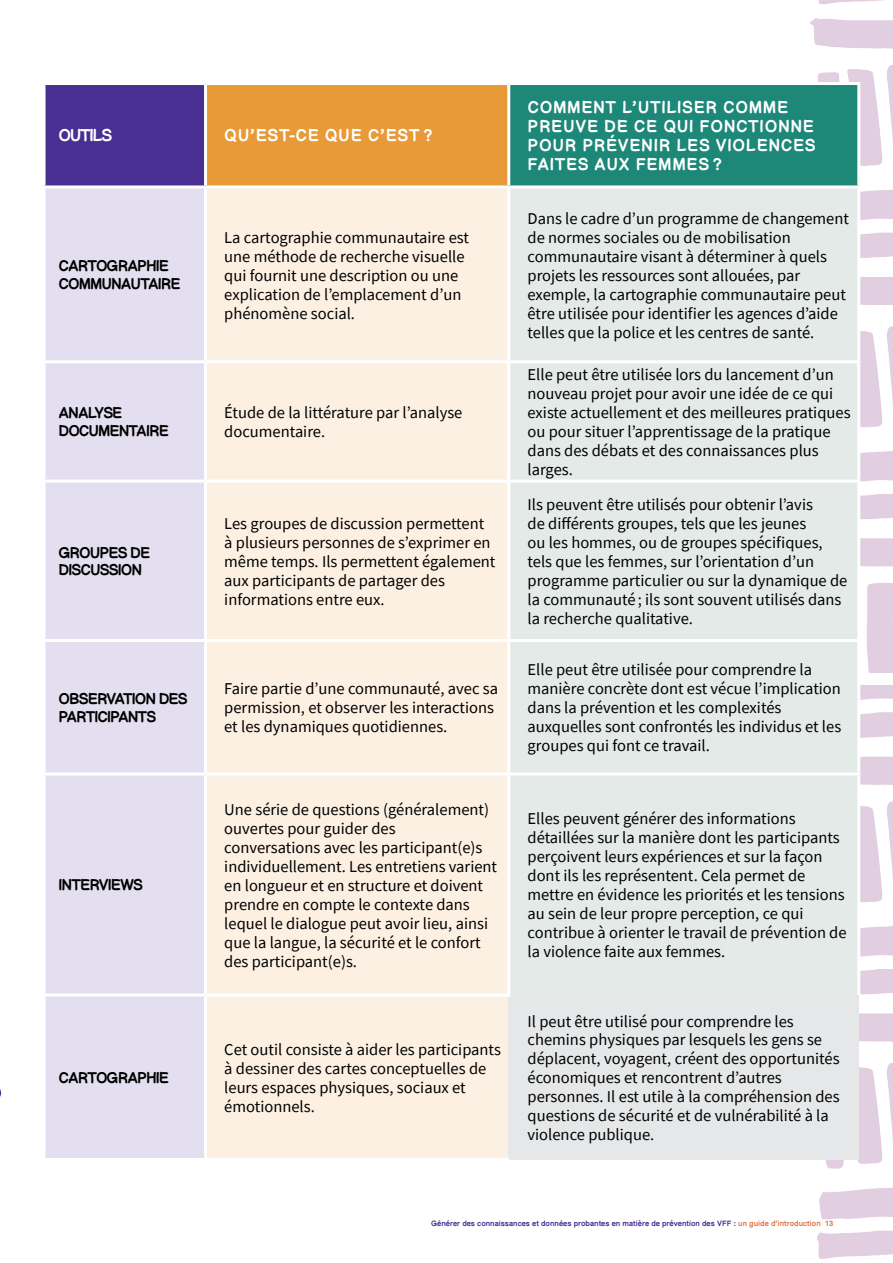
<style>
.page{position:relative;width:893px;height:1263px;background:#fff}
.page>*{position:absolute;margin:0;border:0;box-sizing:border-box;transform-origin:0 0}
.t1{font:16.5px/18.9px "Source Sans Pro";color:#000}
.t2{font:500 16.5px/18.9px "Comic Helvetic";letter-spacing:.04em;color:#fff}
.t3{font:500 15px/17.2px "Comic Helvetic";letter-spacing:-.06em;color:#000}
.t4{font:500 7.5px "Comic Helvetic";color:#492f92}
.s1{color:#e17447}
</style>
<div class="page">
<img style="left:810px;top:0;width:83px;height:673px">
<img style="left:780px;top:685px;width:113px;height:574px">
<div style="left:44px;top:84px;width:162px;height:103px;background:#492f92"></div>
<div style="left:206px;top:84px;width:303px;height:103px;background:#e99a38"></div>
<div style="left:509px;top:84px;width:350px;height:103px;background:#1d8778"></div>
<div style="left:46px;top:188px;width:158px;height:970px;background:#e3dff0"></div>
<div style="left:207px;top:188px;width:302px;height:970px;background:#fcf0e2"></div>
<div style="left:510px;top:188px;width:347px;height:807px;background:#e4eae8"></div>
<div style="left:509px;top:995px;width:350px;height:164px;background:#e6e7e8"></div>
<hr style="left:507px;top:188px;width:3px;height:172px;background:#fff">
<hr style="left:857px;top:188px;width:3px;height:172px;background:#fff">
<hr style="left:43px;top:360px;width:163px;height:3px;background:#fff">
<hr style="left:206px;top:360px;width:303px;height:3px;background:#fff">
<hr style="left:509px;top:360px;width:351px;height:3px;background:#fff">
<hr style="left:507px;top:363px;width:3px;height:117px;background:#fff">
<hr style="left:857px;top:363px;width:3px;height:117px;background:#fff">
<hr style="left:43px;top:480px;width:163px;height:3px;background:#fff">
<hr style="left:206px;top:480px;width:303px;height:3px;background:#fff">
<hr style="left:509px;top:480px;width:351px;height:3px;background:#fff">
<hr style="left:507px;top:483px;width:3px;height:156px;background:#fff">
<hr style="left:857px;top:483px;width:3px;height:156px;background:#fff">
<hr style="left:43px;top:639px;width:163px;height:3px;background:#fff">
<hr style="left:206px;top:639px;width:303px;height:3px;background:#fff">
<hr style="left:509px;top:639px;width:351px;height:3px;background:#fff">
<hr style="left:507px;top:642px;width:3px;height:130px;background:#fff">
<hr style="left:857px;top:642px;width:3px;height:130px;background:#fff">
<hr style="left:43px;top:772px;width:163px;height:3px;background:#fff">
<hr style="left:206px;top:772px;width:303px;height:3px;background:#fff">
<hr style="left:509px;top:772px;width:351px;height:3px;background:#fff">
<hr style="left:507px;top:775px;width:3px;height:218px;background:#fff">
<hr style="left:857px;top:775px;width:3px;height:220px;background:#fff">
<hr style="left:43px;top:993px;width:163px;height:3px;background:#fff">
<hr style="left:206px;top:993px;width:304px;height:3px;background:#fff">
<hr style="left:43px;top:82px;width:163px;height:3px;background:#fff">
<hr style="left:43px;top:85px;width:3px;height:100px;background:#fff">
<hr style="left:206px;top:82px;width:303px;height:3px;background:#fff">
<hr style="left:204px;top:85px;width:3px;height:100px;background:#fff">
<hr style="left:43px;top:185px;width:163px;height:3px;background:#fff">
<hr style="left:206px;top:185px;width:303px;height:3px;background:#fff">
<hr style="left:509px;top:82px;width:351px;height:3px;background:#fff">
<hr style="left:507px;top:85px;width:3px;height:100px;background:#fff">
<hr style="left:857px;top:85px;width:3px;height:100px;background:#fff">
<hr style="left:509px;top:185px;width:351px;height:3px;background:#fff">
<p class="t2" style="left:59px;top:125px;width:55px">OUTILS</p>
<p class="t2" style="left:224px;top:125px;width:210px">QU’EST-CE QUE C’EST ?</p>
<p class="t3" style="left:59px;top:256px;width:124px">CARTOGRAPHIE<br>COMMUNAUTAIRE</p>
<p class="t1" style="left:224px;top:228px;width:246px">La cartographie communautaire est une méthode de recherche visuelle qui fournit une description ou une explication de l’emplacement d’un phénomène social.</p>
<p class="t3" style="left:59px;top:403px;width:112px">ANALYSE<br>DOCUMENTAIRE</p>
<p class="t1" style="left:224px;top:403px;width:240px">Étude de la littérature par l’analyse documentaire.</p>
<p class="t3" style="left:59px;top:543px;width:93px">GROUPES DE<br>DISCUSSION</p>
<p class="t1" style="left:224px;top:514px;width:273px">Les groupes de discussion permettent à plusieurs personnes de s’exprimer en même temps. Ils permettent également aux participants de partager des informations entre eux.</p>
<p class="t3" style="left:59px;top:689px;width:131px">OBSERVATION DES<br>PARTICIPANTS</p>
<p class="t1" style="left:224px;top:679px;width:275px">Faire partie d’une communauté, avec sa permission, et observer les interactions et les dynamiques quotidiennes.</p>
<p class="t2" style="left:528px;top:96px;width:290px">COMMENT L’UTILISER COMME<br>PREUVE DE CE QUI FONCTIONNE<br>POUR PRÉVENIR LES VIOLENCES<br>FAITES AUX FEMMES ?</p>
<p class="t1" style="left:528px;top:209px;width:323px">Dans le cadre d’un programme de changement de normes sociales ou de mobilisation communautaire visant à déterminer à quels projets les ressources sont allouées, par exemple, la cartographie communautaire peut être utilisée pour identifier les agences d’aide telles que la police et les centres de santé.</p>
<p class="t1" style="left:528px;top:365px;width:325px">Elle peut être utilisée lors du lancement d’un nouveau projet pour avoir une idée de ce qui existe actuellement et des meilleures pratiques ou pour situer l’apprentissage de la pratique dans des débats et des connaissances plus larges.</p>
<p class="t1" style="left:528px;top:495px;width:321px">Ils peuvent être utilisés pour obtenir l’avis<br>de différents groupes, tels que les jeunes<br>ou les hommes, ou de groupes spécifiques, tels que les femmes, sur l’orientation d’un programme particulier ou sur la dynamique de la communauté ; ils sont souvent utilisés dans la recherche qualitative.</p>
<p class="t1" style="left:528px;top:660px;width:315px">Elle peut être utilisée pour comprendre la manière concrète dont est vécue l’implication dans la prévention et les complexités auxquelles sont confrontés les individus et les groupes qui font ce travail.</p>
<p class="t3" style="left:59px;top:875px;width:86px">INTERVIEWS</p>
<p class="t3" style="left:59px;top:1068px;width:112px">CARTOGRAPHIE</p>
<p class="t1" style="left:224px;top:800px;width:274px">Une série de questions (généralement) ouvertes pour guider des<br>conversations avec les participant(e)s individuellement. Les entretiens varient en longueur et en structure et doivent prendre en compte le contexte dans lequel le dialogue peut avoir lieu, ainsi que la langue, la sécurité et le confort des participant(e)s.</p>
<p class="t1" style="left:528px;top:809px;width:321px">Elles peuvent générer des informations détaillées sur la manière dont les participants perçoivent leurs expériences et sur la façon dont ils les représentent. Cela permet de mettre en évidence les priorités et les tensions au sein de leur propre perception, ce qui contribue à orienter le travail de prévention de la violence faite aux femmes.</p>
<p class="t1" style="left:224px;top:1040px;width:278px">Cet outil consiste à aider les participants à dessiner des cartes conceptuelles de leurs espaces physiques, sociaux et émotionnels.</p>
<p class="t1" style="left:528px;top:1011px;width:314px">Il peut être utilisé pour comprendre les chemins physiques par lesquels les gens se déplacent, voyagent, créent des opportunités économiques et rencontrent d’autres personnes. Il est utile à la compréhension des questions de sécurité et de vulnérabilité à la violence publique.</p>
<p class="t4" style="left:431px;top:1216px;width:404px">Générer des connaissances et données probantes en matière de prévention des VFF : <span class="s1">un guide d’introduction 13</span></p>
</div>
